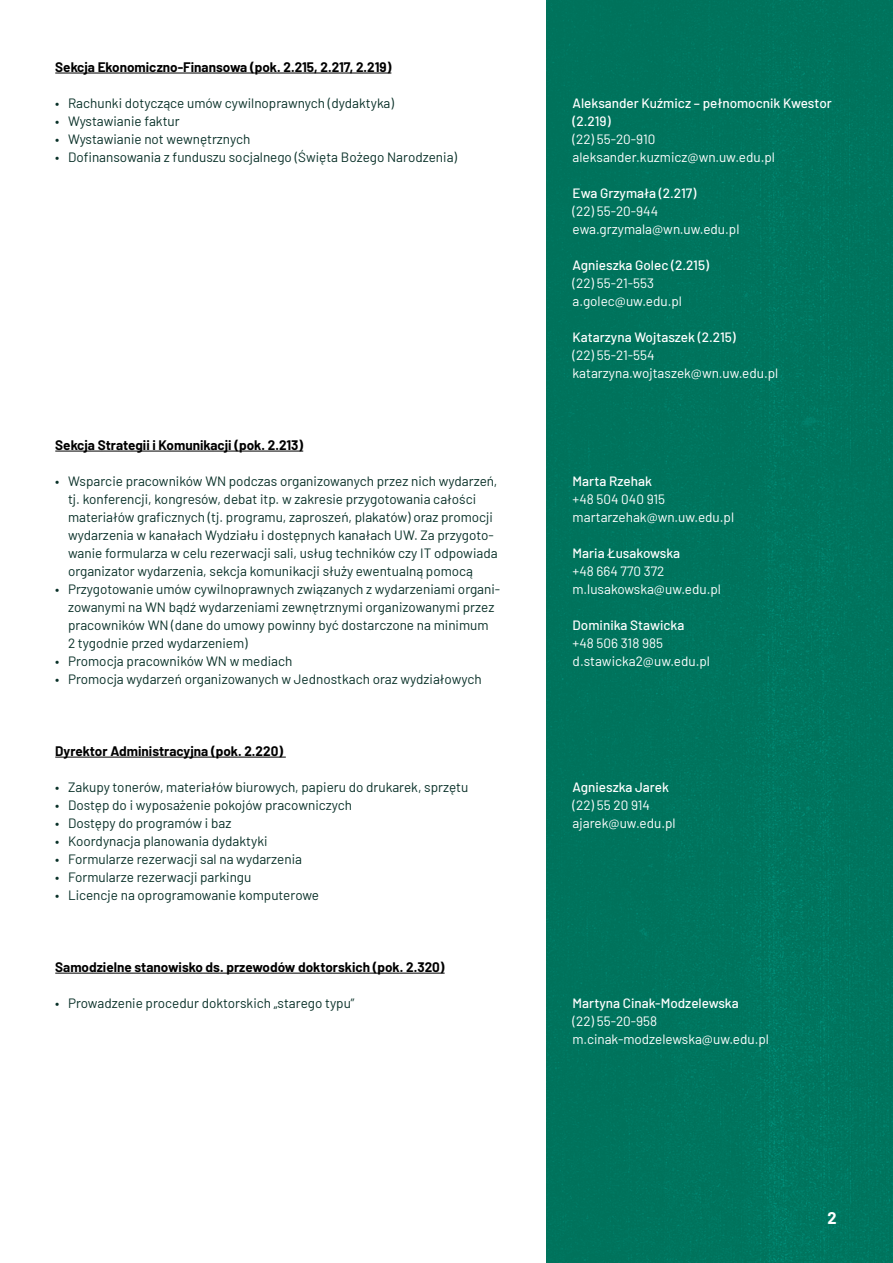
<style>
.page{position:relative;width:893px;height:1263px;background:#fff}
.page>*{position:absolute;margin:0;border:0;box-sizing:border-box;transform-origin:0 0}
.t1{font:700 16.5px "Barlow";color:#fff}
.t2{font:700 15px "Barlow";color:#fff}
.t3{font:13.5px/18px "Barlow";color:#093028}
.t4{font:13.5px/18px "Barlow";color:#fff}
.t5{font:500 13.5px/18px "Barlow";color:#fff}
.t6{font:700 13.5px "Barlow";color:#000}
</style>
<div class="page">
<div style="left:546px;top:0;width:347px;height:1263px;background:#00745d"></div>
<hr style="left:55px;top:73px;width:336px;height:1px;background:#000">
<hr style="left:55px;top:451px;width:248px;height:1px;background:#000">
<hr style="left:55px;top:973px;width:390px;height:1px;background:#000">
<hr style="left:55px;top:757px;width:231px;height:1px;background:#000">
<p class="t6" style="left:55px;top:57px;width:338px">Sekcja Ekonomiczno-Finansowa (pok. 2.215, 2.217, 2.219)</p>
<p class="t3" style="left:55px;top:93px;width:340px">• Rachunki dotyczące umów cywilnoprawnych (dydaktyka)</p>
<p class="t3" style="left:55px;top:111px;width:126px">• Wystawianie faktur</p>
<p class="t3" style="left:55px;top:129px;width:197px">• Wystawianie not wewnętrznych</p>
<p class="t3" style="left:55px;top:147px;width:403px">• Dofinansowania z funduszu socjalnego (Święta Bożego Narodzenia)</p>
<p class="t6" style="left:55px;top:435px;width:249px">Sekcja Strategii i Komunikacji (pok. 2.213)</p>
<p class="t3" style="left:68px;top:471px;width:431px;text-indent:-13px">• Wsparcie pracowników WN podczas organizowanych przez nich wydarzeń, tj. konferencji, kongresów, debat itp. w zakresie przygotowania całości materiałów graficznych (tj. programu, zaproszeń, plakatów) oraz promocji wydarzenia w kanałach Wydziału i dostępnych kanałach UW. Za przygoto&shy;wanie formularza w celu rezerwacji sali, usług techników czy IT odpowiada organizator wydarzenia, sekcja komunikacji służy ewentualną pomocą</p>
<p class="t3" style="left:68px;top:579px;width:434px;text-indent:-13px">• Przygotowanie umów cywilnoprawnych związanych z wydarzeniami organi&shy;zowanymi na WN bądź wydarzeniami zewnętrznymi organizowanymi przez pracowników WN (dane do umowy powinny być dostarczone na minimum<br>2 tygodnie przed wydarzeniem)</p>
<p class="t3" style="left:55px;top:651px;width:239px">• Promocja pracowników WN w mediach</p>
<p class="t3" style="left:55px;top:669px;width:428px">• Promocja wydarzeń organizowanych w Jednostkach oraz wydziałowych</p>
<p class="t6" style="left:55px;top:741px;width:229px">Dyrektor Administracyjna (pok. 2.220)</p>
<p class="t3" style="left:55px;top:777px;width:415px">• Zakupy tonerów, materiałów biurowych, papieru do drukarek, sprzętu</p>
<p class="t3" style="left:55px;top:795px;width:298px">• Dostęp do i wyposażenie pokojów pracowniczych</p>
<p class="t3" style="left:55px;top:813px;width:178px">• Dostępy do programów i baz</p>
<p class="t3" style="left:55px;top:831px;width:214px">• Koordynacja planowania dydaktyki</p>
<p class="t3" style="left:55px;top:849px;width:248px">• Formularze rezerwacji sal na wydarzenia</p>
<p class="t3" style="left:55px;top:867px;width:198px">• Formularze rezerwacji parkingu</p>
<p class="t3" style="left:55px;top:885px;width:265px">• Licencje na oprogramowanie komputerowe</p>
<p class="t6" style="left:55px;top:957px;width:391px">Samodzielne stanowisko ds. przewodów doktorskich (pok. 2.320)</p>
<p class="t3" style="left:55px;top:993px;width:301px">• Prowadzenie procedur doktorskich „starego typu”</p>
<p class="t5" style="left:573px;top:93px;width:261px">Aleksander Kuźmicz – pełnomocnik Kwestor (2.219)</p>
<p class="t4" style="left:573px;top:129px;width:204px">(22) 55-20-910 aleksander.kuzmicz@wn.uw.edu.pl</p>
<p class="t5" style="left:573px;top:183px;width:125px">Ewa Grzymała (2.217)</p>
<p class="t4" style="left:573px;top:201px;width:168px">(22) 55-20-944 ewa.grzymala@wn.uw.edu.pl</p>
<p class="t5" style="left:573px;top:255px;width:138px">Agnieszka Golec (2.215)</p>
<p class="t4" style="left:573px;top:273px;width:111px">(22) 55-21-553 a.golec@uw.edu.pl</p>
<p class="t5" style="left:573px;top:327px;width:165px">Katarzyna Wojtaszek (2.215)</p>
<p class="t4" style="left:573px;top:345px;width:207px">(22) 55-21-554 katarzyna.wojtaszek@wn.uw.edu.pl</p>
<p class="t5" style="left:573px;top:471px;width:81px">Marta Rzehak</p>
<p class="t4" style="left:573px;top:489px;width:163px">+48 504 040 915 martarzehak@wn.uw.edu.pl</p>
<p class="t5" style="left:573px;top:543px;width:109px">Maria Łusakowska</p>
<p class="t4" style="left:573px;top:561px;width:150px">+48 664 770 372 m.lusakowska@uw.edu.pl</p>
<p class="t5" style="left:573px;top:615px;width:113px">Dominika Stawicka</p>
<p class="t4" style="left:573px;top:633px;width:139px">+48 506 318 985 d.stawicka2@uw.edu.pl</p>
<p class="t5" style="left:573px;top:777px;width:98px">Agnieszka Jarek</p>
<p class="t4" style="left:573px;top:795px;width:105px">(22) 55 20 914 ajarek@uw.edu.pl</p>
<p class="t5" style="left:573px;top:993px;width:168px">Martyna Cinak-Modzelewska</p>
<p class="t4" style="left:573px;top:1011px;width:198px">(22) 55-20-958 m.cinak-modzelewska@uw.edu.pl</p>
<p class="t1" style="left:827px;top:1206px;width:11px">2</p>
<p class="t2" style="left:824px;top:1208px;width:10px">6</p>
</div>
